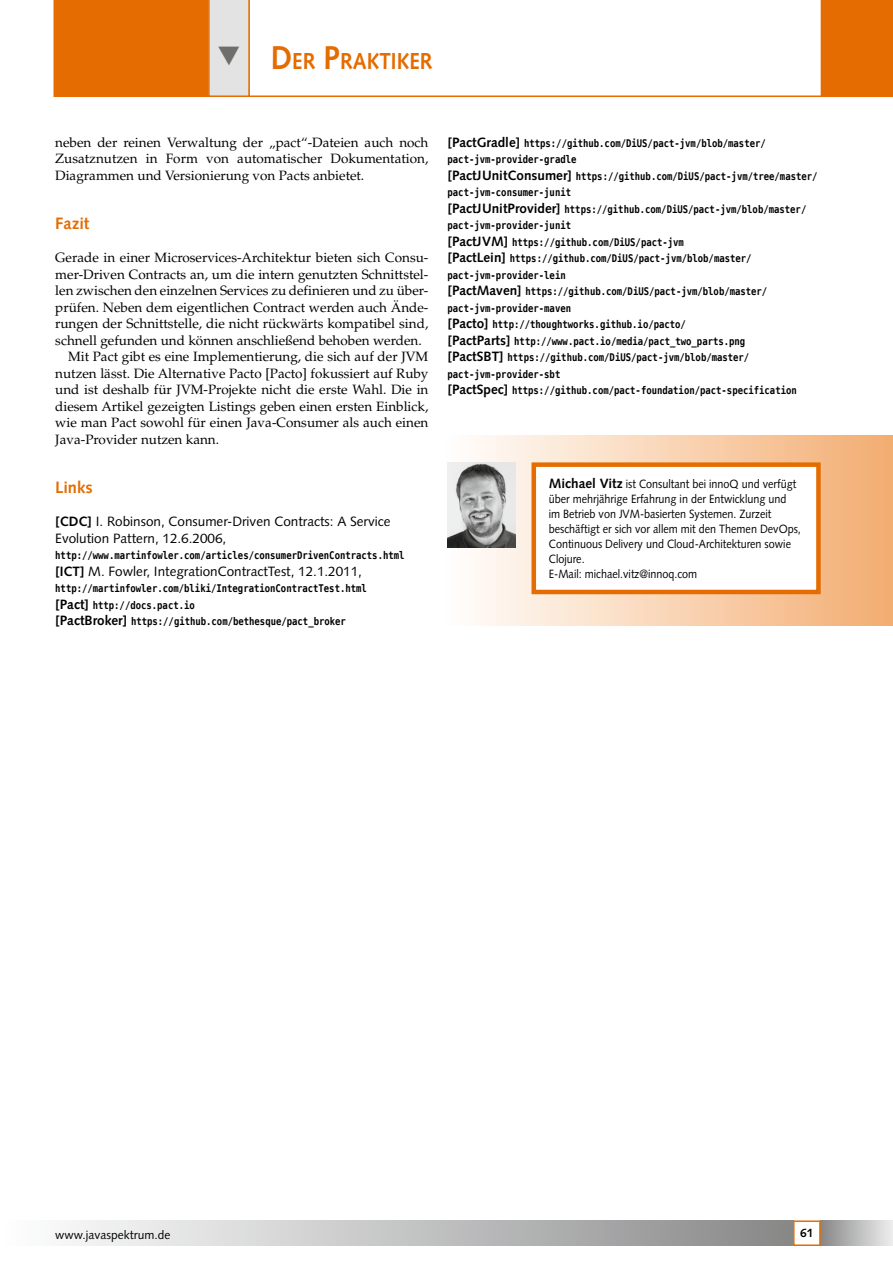
<style>
.page{position:relative;width:893px;height:1263px;background:#fff}
.page>*{position:absolute;margin:0;border:0;box-sizing:border-box;transform-origin:0 0}
.t1{font:700 23.1px "Syntax";color:#e46c00;scale:.9 1}
.t2{font:700 16.5px "Syntax";color:#e46c00}
.t3{font:13.5px/16.5px "Palatino";color:#000;text-align:justify}
.t4{font:13.5px/16.5px "Syntax";color:#000}
.t5{font:12px/15px "Syntax";color:#000;scale:.9 1}
.t6{font:12px "Syntax";color:#000}
.t7{font:700 12px "Syntax";color:#000}
.t8{font:700 10.5px/16.5px "Bitstream Vera Sans Mono";color:#000;scale:.85 1}
.s1{font-size:33px}
.s2{font-weight:700}
.s3{font-family:"Syntax";font-size:13.5px}
.s4{font-weight:700;font-size:13.5px}
</style>
<div class="page">
<div style="left:0;top:1220px;width:793px;height:26px;background:linear-gradient(to right,#fff,#89898a)"></div>
<svg style="left:0;top:1220px;width:1px;height:26px"></svg>
<div style="left:821px;top:1220px;width:72px;height:26px;background:linear-gradient(to right,#888889,#ededed)"></div>
<div style="left:793px;top:1220px;width:28px;height:26px;border:2px solid #e46c00"></div>
<svg style="left:250px;top:0;width:571px;height:97px"></svg>
<div style="left:821px;top:0;width:72px;height:97px;background:#e46c00"></div>
<div style="left:446px;top:436px;width:447px;height:189px;background:linear-gradient(to right,#fffefc,#f2ac70)"></div>
<div style="left:534px;top:465px;width:284px;height:127px;background:#fff"></div>
<div style="left:531px;top:462px;width:290px;height:132px;border:4px solid #e46c00"></div>
<img style="left:448px;top:462px;width:68px;height:85px">
<svg style="left:54px;top:0;width:196px;height:97px;background:#e3832d"></svg>
<h1 class="t1" style="left:271px;top:48px;width:181px"><span class="s1">D</span>ER <span class="s1">P</span>RAKTIKER</h1>
<p class="t3" style="left:55px;top:134px;width:375px">neben der reinen Verwaltung der „pact“-Dateien auch noch Zusatznutzen in Form von automatischer Dokumentation, Diagrammen und Versionierung von Pacts anbietet.</p>
<h2 class="t2" style="left:55px;top:214px;width:36px">Fazit</h2>
<p class="t3" style="left:55px;top:249px;width:375px">Gerade in einer Microservices-Architektur bieten sich Consu-</p>
<p class="t3" style="left:55px;top:266px;width:375px">mer-Driven Contracts an, um die intern genutzten Schnittstel-</p>
<p class="t3" style="left:55px;top:282px;width:375px">len zwischen den einzelnen Services zu definieren und zu über-</p>
<p class="t3" style="left:55px;top:299px;width:375px">prüfen. Neben dem eigentlichen Contract werden auch Ände-</p>
<p class="t3" style="left:55px;top:315px;width:375px">rungen der Schnittstelle, die nicht rückwärts kompatibel sind,</p>
<p class="t3" style="left:55px;top:332px;width:368px">schnell gefunden und können anschließend behoben werden.</p>
<p class="t3" style="left:68px;top:348px;width:362px">Mit Pact gibt es eine Implementierung, die sich auf der JVM</p>
<p class="t3" style="left:55px;top:365px;width:375px">nutzen lässt. Die Alternative Pacto [Pacto] fokussiert auf Ruby</p>
<p class="t3" style="left:55px;top:381px;width:375px">und ist deshalb für JVM-Projekte nicht die erste Wahl. Die in</p>
<p class="t3" style="left:55px;top:398px;width:375px">diesem Artikel gezeigten Listings geben einen ersten Einblick,</p>
<p class="t3" style="left:55px;top:414px;width:375px">wie man Pact sowohl für einen Java-Consumer als auch einen</p>
<p class="t3" style="left:55px;top:431px;width:165px">Java-Provider nutzen kann.</p>
<h2 class="t2" style="left:55px;top:478px;width:39px">Links</h2>
<p class="t4" style="left:55px;top:513px;width:337px"><span class="s2">[CDC]</span> I. Robinson, Consumer-Driven Contracts: A Service<br>Evolution Pattern, 12.6.2006,</p>
<p class="t8" style="left:55px;top:547px;width:412px">http://www.martinfowler.com/articles/consumerDrivenContracts.html</p>
<p class="t4" style="left:55px;top:563px;width:308px"><span class="s2">[ICT]</span> M. Fowler, IntegrationContractTest, 12.1.2011,</p>
<p class="t8" style="left:55px;top:580px;width:368px">http://martinfowler.com/bliki/IntegrationContractTest.html <span class="s3">[Pact]</span> http://docs.pact.io<br><span class="s3">[PactBroker]</span> https://github.com/bethesque/pact_broker</p>
<p class="t8" style="left:448px;top:135px;width:437px"><span class="s3">[PactGradle]</span> https://github.com/DiUS/pact-jvm/blob/master/ pact-jvm-provider-gradle<br><span class="s3">[PactJUnitConsumer]</span> https://github.com/DiUS/pact-jvm/tree/master/ pact-jvm-consumer-junit<br><span class="s3">[PactJUnitProvider]</span> https://github.com/DiUS/pact-jvm/blob/master/ pact-jvm-provider-junit<br><span class="s3">[PactJVM]</span> https://github.com/DiUS/pact-jvm<br><span class="s3">[PactLein]</span> https://github.com/DiUS/pact-jvm/blob/master/ pact-jvm-provider-lein<br><span class="s3">[PactMaven]</span> https://github.com/DiUS/pact-jvm/blob/master/ pact-jvm-provider-maven<br><span class="s3">[Pacto]</span> http://thoughtworks.github.io/pacto/<br><span class="s3">[PactParts]</span> http://www.pact.io/media/pact_two_parts.png<br><span class="s3">[PactSBT]</span> https://github.com/DiUS/pact-jvm/blob/master/ pact-jvm-provider-sbt<br><span class="s3">[PactSpec]</span> https://github.com/pact-foundation/pact-specification</p>
<p class="t5" style="left:549px;top:477px;width:282px"><span class="s4">Michael Vitz</span> ist Consultant bei innoQ und verfügt über mehrjährige Erfahrung in der Entwicklung und im Betrieb von JVM-basierten Systemen. Zurzeit beschäftigt er sich vor allem mit den Themen DevOps, Continuous Delivery und Cloud-Architekturen sowie Clojure.<br>E-Mail: michael.vitz@innoq.com</p>
<p class="t6" style="left:55px;top:1227px;width:117px">www.javaspektrum.de</p>
<p class="t7" style="left:800px;top:1226px;width:15px">61</p>
</div>
